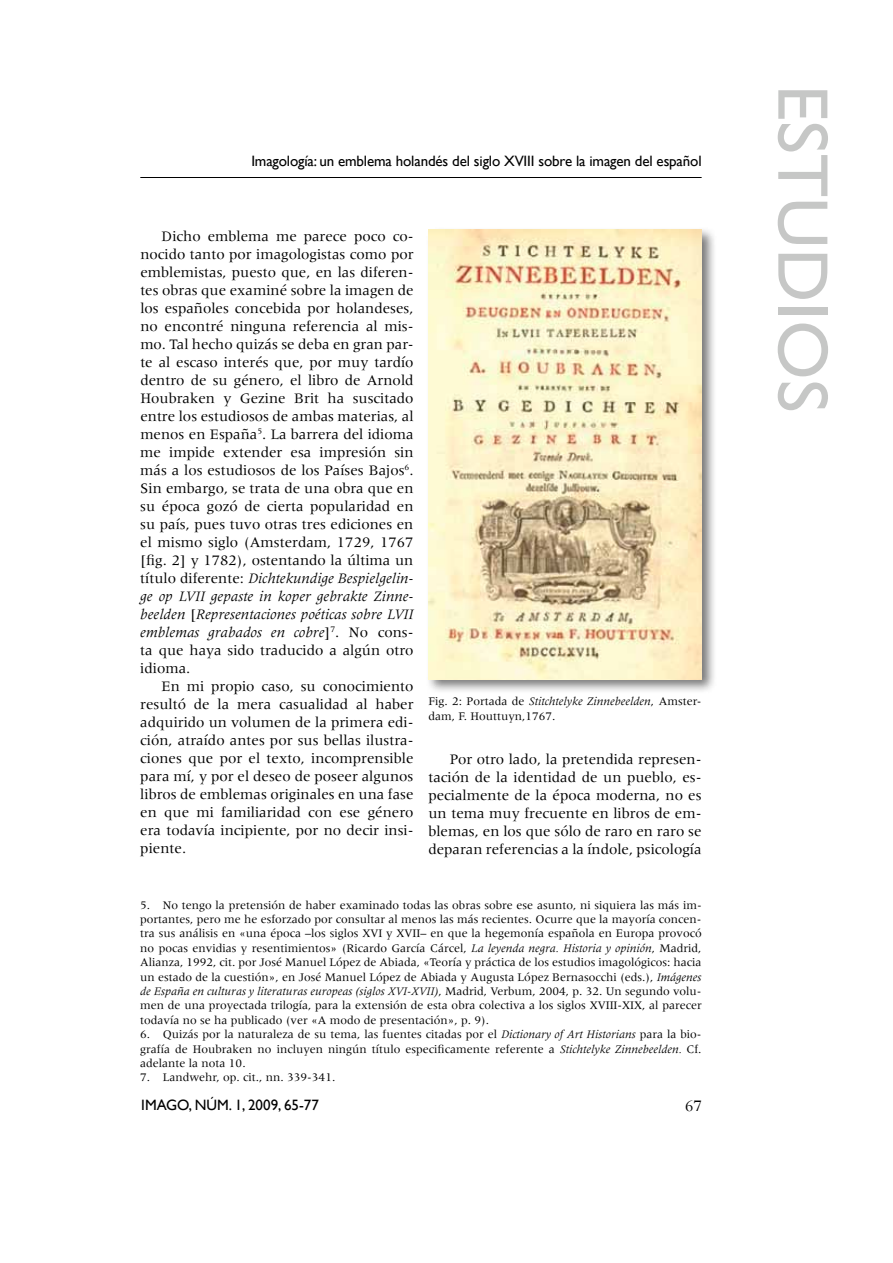
<style>
.page{position:relative;width:893px;height:1263px;background:#fff}
.page>*{position:absolute;margin:0;border:0;box-sizing:border-box;transform-origin:0 0}
.t1{font:72px "Gill Sans";color:#c6c7c6}
.t2{font:18px "Perpetua";color:#000}
.t3{font:15px/18px "Meridien";color:#000;text-align:justify}
.t4{font:15px "Gill Sans";letter-spacing:-.01em;color:#000}
.t5{font:12px/14.4px "Meridien";color:#000;text-align:justify}
.s1{font-style:italic}
</style>
<div class="page">
<hr style="left:140px;top:177px;width:562px;height:1px;background:#000">
<div style="left:425px;top:226px;width:291px;height:468px;background:#000;opacity:.53"></div>
<img style="left:428px;top:230px;width:274px;height:449px">
<p class="t4" style="left:251px;top:152px;width:452px">Imagología: un emblema holandés del siglo XVIII sobre la imagen del español</p>
<p class="t3" style="left:140px;top:227px;width:275px;text-indent:21px">Dicho emblema me parece poco co&shy;nocido tanto por imagologistas como por emblemistas, puesto que, en las diferen&shy;tes obras que examiné sobre la imagen de los españoles concebida por holandeses, no encontré ninguna referencia al mis&shy;mo. Tal hecho quizás se deba en gran par&shy;te al escaso interés que, por muy tardío dentro de su género, el libro de Arnold Houbraken y Gezine Brit ha suscitado entre los estudiosos de ambas materias, al menos en España<sup>5</sup>. La barrera del idioma me impide extender esa impresión sin más a los estudiosos de los Países Bajos<sup>6</sup>.<br>Sin embargo, se trata de una obra que en su época gozó de cierta popularidad en su país, pues tuvo otras tres ediciones en el mismo siglo (Amsterdam, 1729, 1767 [fig. 2] y 1782), ostentando la última un título diferente: <span class="s1">Dichtekundige Bespielgelin&shy;ge op LVII gepaste in koper gebrakte Zinne&shy;beelden</span> [<span class="s1">Representaciones poéticas sobre LVII emblemas grabados en cobre</span>]<sup>7</sup>. No cons&shy;ta que haya sido traducido a algún otro idioma.</p>
<p class="t3" style="left:140px;top:677px;width:275px;text-indent:21px">En mi propio caso, su conocimiento resultó de la mera casualidad al haber adquirido un volumen de la primera edi&shy;ción, atraído antes por sus bellas ilustra&shy;ciones que por el texto, incomprensible para mí, y por el deseo de poseer algunos libros de emblemas originales en una fase en que mi familiaridad con ese género era todavía incipiente, por no decir insi&shy;piente.</p>
<p class="t5" style="left:428px;top:694px;width:275px">Fig. 2: Portada de <span class="s1">Stitchtelyke Zinnebeelden</span>, Amster&shy;dam, F. Houttuyn,1767.</p>
<p class="t3" style="left:428px;top:750px;width:275px;text-indent:21px">Por otro lado, la pretendida represen&shy;tación de la identidad de un pueblo, es&shy;pecialmente de la época moderna, no es un tema muy frecuente en libros de em&shy;blemas, en los que sólo de raro en raro se deparan referencias a la índole, psicología</p>
<p class="t5" style="left:140px;top:897px;width:563px">5. No tengo la pretensión de haber examinado todas las obras sobre ese asunto, ni siquiera las más im&shy;portantes, pero me he esforzado por consultar al menos las más recientes. Ocurre que la mayoría concen&shy;tra sus análisis en «una época –los siglos XVI y XVII– en que la hegemonía española en Europa provocó no pocas envidias y resentimientos» (Ricardo García Cárcel, <span class="s1">La leyenda negra. Historia y opinión</span>, Madrid, Alianza, 1992, cit. por José Manuel López de Abiada, «Teoría y práctica de los estudios imagológicos: hacia un estado de la cuestión», en José Manuel López de Abiada y Augusta López Bernasocchi (eds.), <span class="s1">Imágenes de España en culturas y literaturas europeas (siglos XVI-XVII)</span>, Madrid, Verbum, 2004, p. 32. Un segundo volu&shy;men de una proyectada trilogía, para la extensión de esta obra colectiva a los siglos XVIII-XIX, al parecer todavía no se ha publicado (ver «A modo de presentación», p. 9).</p>
<p class="t5" style="left:140px;top:1027px;width:563px">6. Quizás por la naturaleza de su tema, las fuentes citadas por el <span class="s1">Dictionary of Art Historians</span> para la bio&shy;grafía de Houbraken no incluyen ningún título especificamente referente a <span class="s1">Stichtelyke Zinnebeelden.</span> Cf. adelante la nota 10.</p>
<p class="t5" style="left:140px;top:1070px;width:197px">7. Landwehr, op. cit., nn. 339-341.</p>
<p class="t4" style="left:141px;top:1096px;width:179px">IMAGO, NÚM. 1, 2009, 65-77</p>
<p class="t2" style="left:685px;top:1094px;width:18px">67</p>
<h1 class="t1" style="left:845px;top:85px;width:329px;rotate:90deg">Estudios</h1>
</div>
